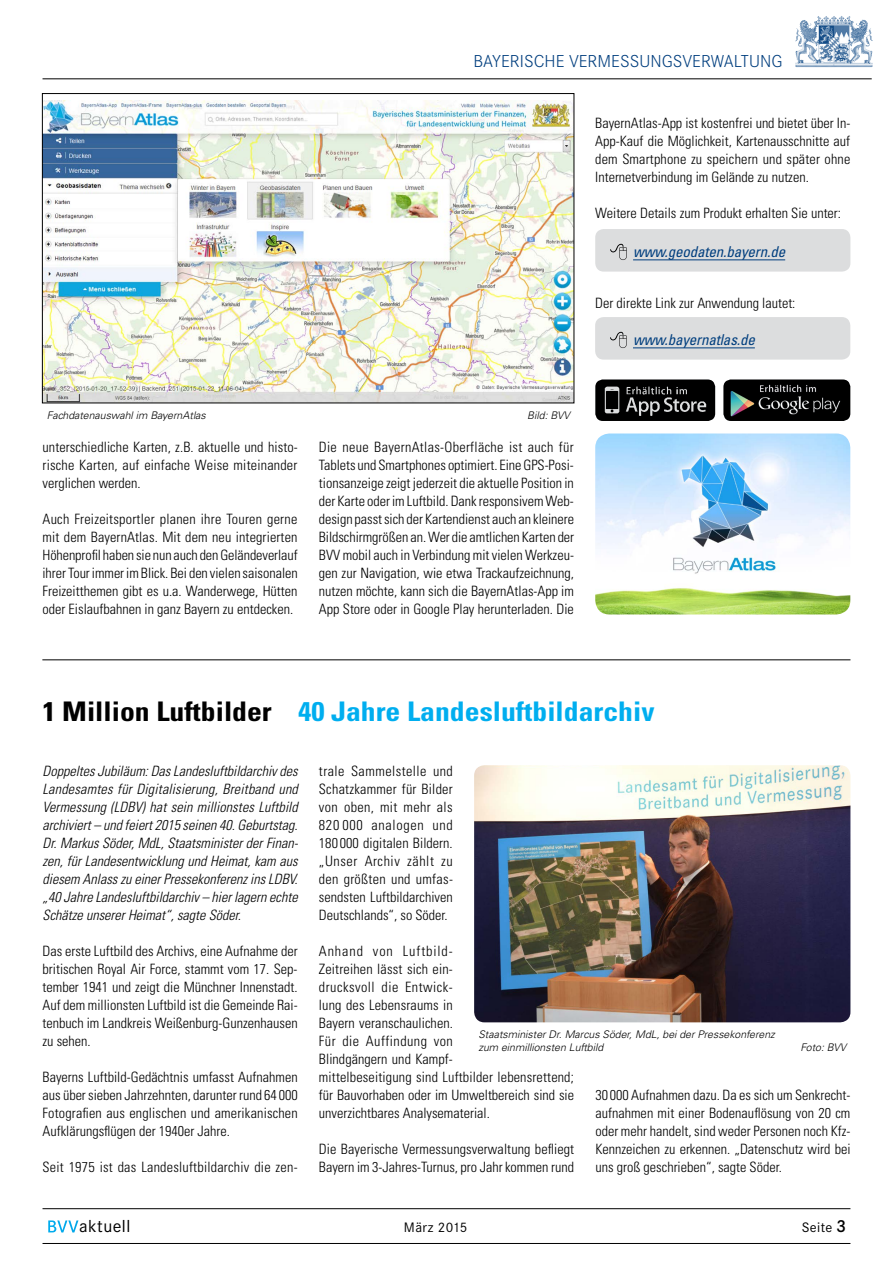
<style>
.page{position:relative;width:893px;height:1263px;background:#fff}
.page>*{position:absolute;margin:0;border:0;box-sizing:border-box;transform-origin:0 0}
.t1{font:700 condensed 27px "Univers";color:#00aeef;scale:1.1 1}
.t2{font:300 18px "Corporate S";color:#003e7e}
.t3{font:18px "Corporate S";letter-spacing:.025em;color:#000}
.t4{font:italic condensed 15px "Univers";letter-spacing:-.01em;color:#003e7e}
.t5{font:300 condensed 14.25px/18px "Univers";color:#000;text-align:justify}
.t6{font:italic 300 condensed 14.25px/18px "Univers";color:#000;text-align:justify}
.t7{font:14.25px "Corporate S";letter-spacing:.025em;color:#000}
.t8{font:italic 300 10.5px/12.6px "Univers";color:#000}
.s1{color:#000}
.s2{font-weight:600;color:#fff}
.s3{font-weight:600;font-size:18px}
</style>
<div class="page">
<svg style="left:829px;top:16px;width:12px;height:5px"></svg>
<hr style="left:43px;top:1208px;width:807px;height:1px;background:#000">
<hr style="left:43px;top:1243px;width:807px;height:1px;background:#000">
<hr style="left:43px;top:78px;width:829px;height:1px;background:#000">
<div style="left:595px;top:229px;width:255px;height:43px;background:#dcddde;border-radius:9px"></div>
<hr style="left:633px;top:259px;width:152px;height:1px;background:#003e7e">
<svg style="left:610px;top:244px;width:17px;height:16px"></svg>
<hr style="left:42px;top:659px;width:808px;height:1px;background:#000">
<img style="left:474px;top:765px;width:376px;height:257px">
<div style="left:595px;top:317px;width:255px;height:43px;background:#dcddde;border-radius:9px"></div>
<hr style="left:633px;top:347px;width:122px;height:1px;background:#003e7e">
<svg style="left:610px;top:332px;width:17px;height:16px"></svg>
<img style="left:44px;top:101px;width:528px;height:300px">
<div style="left:42px;top:93px;width:532px;height:310px;border:1px solid #000"></div>
<img style="left:595px;top:433px;width:255px;height:181px">
<img style="left:595px;top:379px;width:120px;height:42px">
<img style="left:723px;top:379px;width:127px;height:42px">
<p class="t2" style="left:473px;top:51px;width:310px">BAYERISCHE VERMESSUNGSVERWALTUNG</p>
<p class="t5" style="left:595px;top:114px;width:257px">BayernAtlas-App ist kostenfrei und bietet über In-App-Kauf die Möglichkeit, Kartenausschnitte auf dem Smartphone zu speichern und später ohne Internetverbindung im Gelände zu nutzen.</p>
<p class="t5" style="left:595px;top:204px;width:247px">Weitere Details zum Produkt erhalten Sie unter:</p>
<p class="t4" style="left:633px;top:242px;width:154px">www.geodaten.bayern.de</p>
<p class="t5" style="left:595px;top:294px;width:202px">Der direkte Link zur Anwendung lautet:</p>
<p class="t8" style="left:47px;top:409px;width:160px">Fachdatenauswahl im BayernAtlas</p>
<p class="t8" style="left:527px;top:409px;width:44px">Bild: BVV</p>
<p class="t5" style="left:43px;top:438px;width:257px">unterschiedliche Karten, z.B. aktuelle und histo&shy;rische Karten, auf einfache Weise miteinander verglichen werden.</p>
<p class="t5" style="left:43px;top:510px;width:257px">Auch Freizeitsportler planen ihre Touren gerne mit dem BayernAtlas. Mit dem neu integrierten Höhenprofil haben sie nun auch den Geländeverlauf ihrer Tour immer im Blick. Bei den vielen saisonalen Freizeitthemen gibt es u.a. Wanderwege, Hütten oder Eislaufbahnen in ganz Bayern zu entdecken.</p>
<p class="t5" style="left:319px;top:438px;width:257px">Die neue BayernAtlas-Oberfläche ist auch für Tablets und Smartphones optimiert. Eine GPS-Posi&shy;tionsanzeige zeigt jederzeit die aktuelle Position in der Karte oder im Luftbild. Dank responsivem Web&shy;design passt sich der Kartendienst auch an kleinere Bildschirmgrößen an. Wer die amtlichen Karten der BVV mobil auch in Verbindung mit vielen Werkzeu&shy;gen zur Navigation, wie etwa Trackaufzeichnung, nutzen möchte, kann sich die BayernAtlas-App im App Store oder in Google Play herunterladen. Die</p>
<p class="t4" style="left:633px;top:330px;width:123px">www.bayernatlas.de</p>
<h1 class="t1" style="left:42px;top:695px;width:558px"><span class="s1">1 Million Luftbilder</span> 40 Jahre Landesluftbildarchiv</h1>
<p class="t6" style="left:43px;top:762px;width:257px">Doppeltes Jubiläum: Das Landesluftbildarchiv des Landesamtes für Digitalisierung, Breitband und Vermessung (LDBV) hat sein millionstes Luftbild archiviert – und feiert 2015 seinen 40. Geburtstag.<br>Dr. Markus Söder, MdL, Staatsminister der Finan&shy;zen, für Landesentwicklung und Heimat, kam aus diesem Anlass zu einer Pressekonferenz ins LDBV. „40 Jahre Landesluftbildarchiv – hier lagern echte Schätze unserer Heimat“, sagte Söder.</p>
<p class="t5" style="left:43px;top:941px;width:257px">Das erste Luftbild des Archivs, eine Aufnahme der britischen Royal Air Force, stammt vom 17. Sep&shy;tember 1941 und zeigt die Münchner Innenstadt.<br>Auf dem millionsten Luftbild ist die Gemeinde Rai&shy;tenbuch im Landkreis Weißenburg-Gunzenhausen zu sehen.</p>
<p class="t5" style="left:43px;top:1067px;width:257px">Bayerns Luftbild-Gedächtnis umfasst Aufnahmen aus über sieben Jahrzehnten, darunter rund 64 000<br>Fotografien aus englischen und amerikanischen Aufklärungsflügen der 1940er Jahre.</p>
<p class="t5" style="left:43px;top:1157px;width:257px">Seit 1975 ist das Landesluftbildarchiv die zen-</p>
<p class="t5" style="left:319px;top:762px;width:136px">trale Sammelstelle und Schatzkammer für Bilder von oben, mit mehr als 820 000 analogen und 180 000 digitalen Bildern. „Unser Archiv zählt zu den größten und umfas&shy;sendsten Luftbildarchiven Deutschlands“, so Söder.</p>
<p class="t5" style="left:319px;top:942px;width:257px;text-align:left">Anhand von Luftbild-<br>Zeitreihen lässt sich ein-<br>drucksvoll die Entwick-<br>lung des Lebensraums in<br>Bayern veranschaulichen.<br>Für die Auffindung von<br>Blindgängern und Kampf-<br>mittelbeseitigung sind Luftbilder lebensrettend; für Bauvorhaben oder im Umweltbereich sind sie unverzichtbares Analysematerial.</p>
<p class="t5" style="left:319px;top:1140px;width:257px">Die Bayerische Vermessungsverwaltung befliegt<br>Bayern im 3-Jahres-Turnus, pro Jahr kommen rund</p>
<p class="t8" style="left:478px;top:1028px;width:298px">Staatsminister Dr. Marcus Söder, MdL, bei der Pressekonferenz zum einmillionsten Luftbild</p>
<p class="t8" style="left:800px;top:1041px;width:47px">Foto: BVV</p>
<p class="t5" style="left:595px;top:1086px;width:257px">30 000 Aufnahmen dazu. Da es sich um Senkrecht&shy;aufnahmen mit einer Bodenauflösung von 20 cm oder mehr handelt, sind weder Personen noch Kfz-Kennzeichen zu erkennen. „Datenschutz wird bei uns groß geschrieben“, sagte Söder.</p>
<p class="t3" style="left:47px;top:1216px;width:85px"><span class="s2">BVV</span>aktuell</p>
<p class="t7" style="left:404px;top:1219px;width:65px">März 2015</p>
<p class="t7" style="left:802px;top:1219px;width:46px">Seite <span class="s3">3</span></p>
</div>
